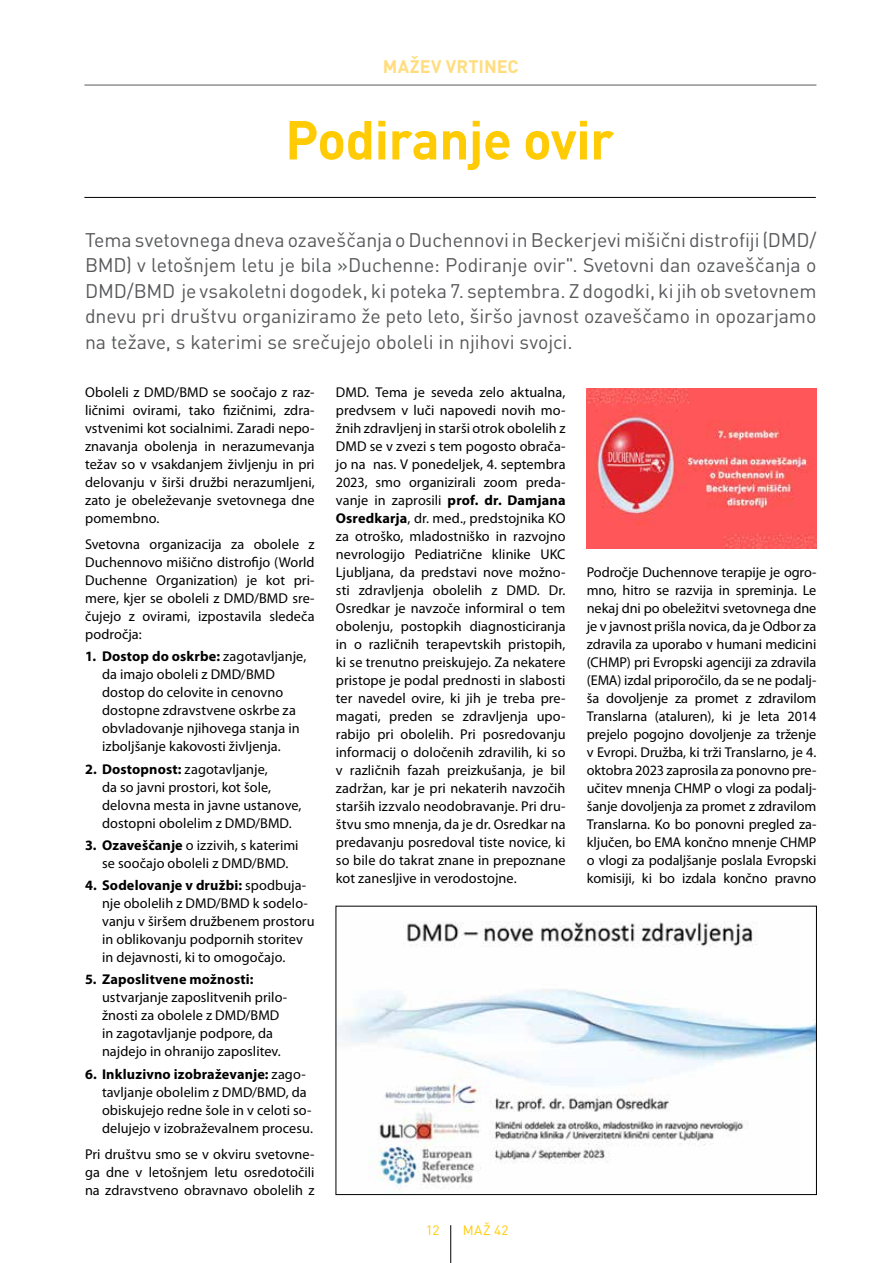
<style>
.page{position:relative;width:893px;height:1263px;background:#fff}
.page>*{position:absolute;margin:0;border:0;box-sizing:border-box;transform-origin:0 0}
.t1{font:700 54px "DIN Pro";letter-spacing:-.01em;color:#ffcb05}
.t2{font:19.5px/25.5px "DIN Pro";letter-spacing:-.005em;color:#58595b;text-align:justify}
.t3{font:700 18px "DIN Pro";color:#ffdd7e}
.t4{font:14.25px/18px "Myriad Pro";letter-spacing:.005em;color:#000;text-align:justify}
.t5{font:700 14.25px "Myriad Pro";letter-spacing:.01em;color:#000}
.t6{font:13.5px "DIN Pro";letter-spacing:.03em;color:#ffcb05}
.s1{font-weight:700}
</style>
<div class="page">
<hr style="left:84px;top:85px;width:732px;height:1px;background:#58595b">
<hr style="left:450px;top:1225px;width:1px;height:38px;background:#000">
<hr style="left:84px;top:197px;width:732px;height:1px;background:#000">
<img style="left:338px;top:921px;width:477px;height:272px">
<div style="left:336px;top:906px;width:481px;height:289px;border:1px solid #000"></div>
<img style="left:587px;top:388px;width:229px;height:161px">
<p class="t3" style="left:383px;top:54px;width:137px">MAŽEV VRTINEC</p>
<h1 class="t1" style="left:285px;top:103px;width:331px">Podiranje ovir</h1>
<p class="t2" style="left:85px;top:226px;width:733px">Tema svetovnega dneva ozaveščanja o Duchennovi in Beckerjevi mišični distrofiji (DMD/ BMD) v letošnjem letu je bila »Duchenne: Podiranje ovir". Svetovni dan ozaveščanja o DMD/BMD je vsakoletni dogodek, ki poteka 7. septembra. Z dogodki, ki jih ob svetovnem dnevu pri društvu organiziramo že peto leto, širšo javnost ozaveščamo in opozarjamo na težave, s katerimi se srečujejo oboleli in njihovi svojci.</p>
<p class="t4" style="left:85px;top:383px;width:231px">Oboleli z DMD/BMD se soočajo z raz&shy;ličnimi ovirami, tako fizičnimi, zdra&shy;vstvenimi kot socialnimi. Zaradi nepo&shy;znavanja obolenja in nerazumevanja težav so v vsakdanjem življenju in pri delovanju v širši družbi nerazumljeni, zato je obeleževanje svetovnega dne pomembno.</p>
<p class="t4" style="left:85px;top:535px;width:231px">Svetovna organizacija za obolele z Duchennovo mišično distrofijo (World Duchenne Organization) je kot pri&shy;mere, kjer se oboleli z DMD/BMD sre&shy;čujejo z ovirami, izpostavila sledeča področja:</p>
<p class="t4" style="left:102px;top:647px;width:206px;text-align:left;text-indent:-17px"><span class="s1">1. Dostop do oskrbe:</span> zagotavljanje, da imajo oboleli z DMD/BMD dostop do celovite in cenovno dostopne zdravstvene oskrbe za obvladovanje njihovega stanja in izboljšanje kakovosti življenja.</p>
<p class="t4" style="left:102px;top:760px;width:201px;text-align:left;text-indent:-17px"><span class="s1">2. Dostopnost:</span> zagotavljanje,<br>da so javni prostori, kot šole, delovna mesta in javne ustanove, dostopni obolelim z DMD/BMD.</p>
<p class="t4" style="left:85px;top:836px;width:215px;text-align:center"><span class="s1">3. Ozaveščanje</span> o izzivih, s katerimi se soočajo oboleli z DMD/BMD.</p>
<p class="t4" style="left:102px;top:876px;width:214px;text-align:left;text-indent:-17px"><span class="s1">4. Sodelovanje v družbi:</span> spodbuja&shy;nje obolelih z DMD/BMD k sodelo&shy;vanju v širšem družbenem prostoru in oblikovanju podpornih storitev in dejavnosti, ki to omogočajo.</p>
<p class="t5" style="left:85px;top:970px;width:170px">5. Zaposlitvene možnosti:</p>
<p class="t4" style="left:102px;top:988px;width:187px;text-align:left">ustvarjanje zaposlitvenih prilo&shy;žnosti za obolele z DMD/BMD in zagotavljanje podpore, da najdejo in ohranijo zaposlitev.</p>
<p class="t4" style="left:102px;top:1065px;width:212px;text-align:left;text-indent:-17px"><span class="s1">6. Inkluzivno izobraževanje:</span> zago&shy;tavljanje obolelim z DMD/BMD, da obiskujejo redne šole in v celoti so&shy;delujejo v izobraževalnem procesu.</p>
<p class="t4" style="left:85px;top:1145px;width:231px">Pri društvu smo se v okviru svetovne&shy;ga dne v letošnjem letu osredotočili na zdravstveno obravnavo obolelih z</p>
<p class="t4" style="left:336px;top:383px;width:231px">DMD. Tema je seveda zelo aktualna, predvsem v luči napovedi novih mo&shy;žnih zdravljenj in starši otrok obolelih z DMD se v zvezi s tem pogosto obrača&shy;jo na nas. V ponedeljek, 4. septembra 2023, smo organizirali zoom preda&shy;vanje in zaprosili <span class="s1">prof. dr. Damjana Osredkarja</span>, dr. med., predstojnika KO za otroško, mladostniško in razvojno nevrologijo Pediatrične klinike UKC Ljubljana, da predstavi nove možno&shy;sti zdravljenja obolelih z DMD. Dr.<br>Osredkar je navzoče informiral o tem obolenju, postopkih diagnosticiranja in o različnih terapevtskih pristopih, ki se trenutno preiskujejo. Za nekatere pristope je podal prednosti in slabosti ter navedel ovire, ki jih je treba pre&shy;magati, preden se zdravljenja upo&shy;rabijo pri obolelih. Pri posredovanju informacij o določenih zdravilih, ki so v različnih fazah preizkušanja, je bil zadržan, kar je pri nekaterih navzočih starših izzvalo neodobravanje. Pri dru&shy;štvu smo mnenja, da je dr. Osredkar na predavanju posredoval tiste novice, ki so bile do takrat znane in prepoznane kot zanesljive in verodostojne.</p>
<p class="t4" style="left:587px;top:563px;width:231px">Področje Duchennove terapije je ogro&shy;mno, hitro se razvija in spreminja. Le nekaj dni po obeležitvi svetovnega dne je v javnost prišla novica, da je Odbor za zdravila za uporabo v humani medicini (CHMP) pri Evropski agenciji za zdravila (EMA) izdal priporočilo, da se ne podalj&shy;ša dovoljenje za promet z zdravilom Translarna (ataluren), ki je leta 2014 prejelo pogojno dovoljenje za trženje v Evropi. Družba, ki trži Translarno, je 4. oktobra 2023 zaprosila za ponovno pre&shy;učitev mnenja CHMP o vlogi za podalj&shy;šanje dovoljenja za promet z zdravilom Translarna. Ko bo ponovni pregled za&shy;ključen, bo EMA končno mnenje CHMP o vlogi za podaljšanje poslala Evropski komisiji, ki bo izdala končno pravno</p>
<p class="t6" style="left:426px;top:1221px;width:15px">12</p>
<p class="t6" style="left:463px;top:1221px;width:47px">MAŽ 42</p>
</div>
